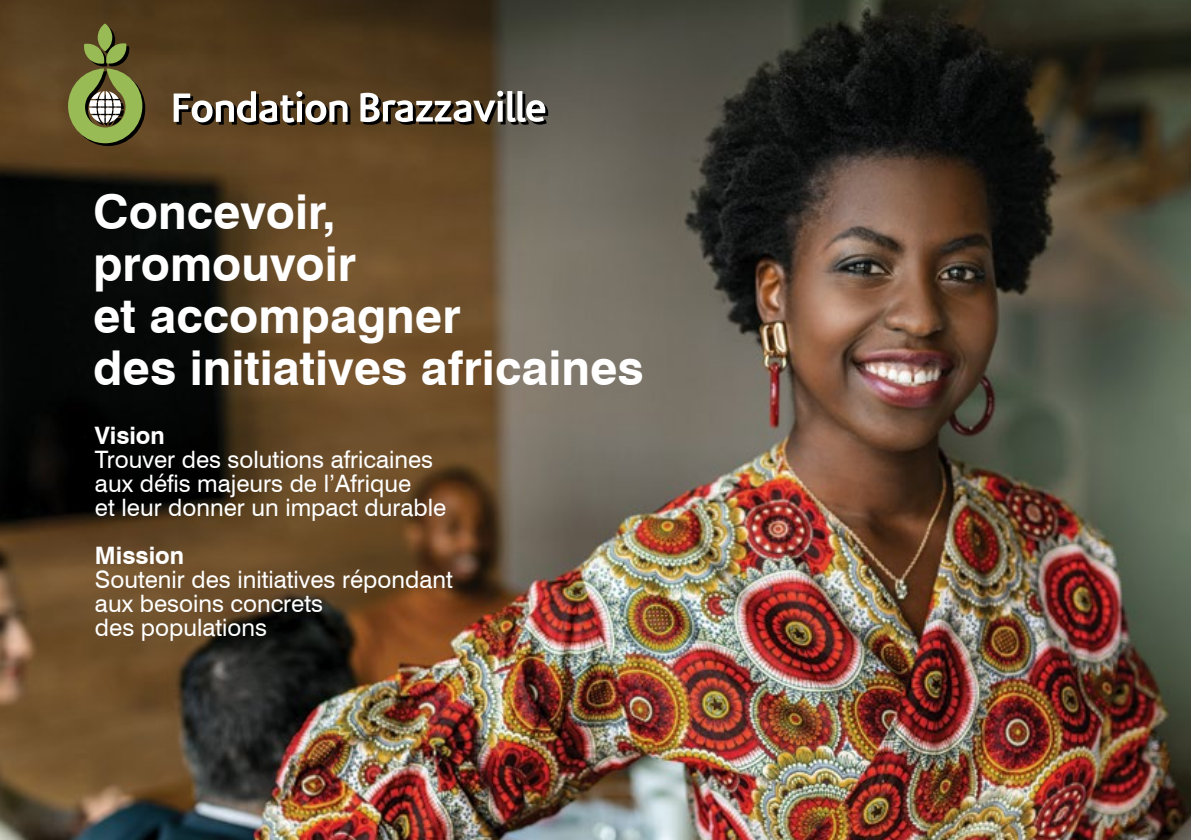
<style>
.page{position:relative;width:1191px;height:840px;background:#fff}
.page>*{position:absolute;margin:0;border:0;box-sizing:border-box;transform-origin:0 0}
.t1{font:700 48px/52px "Swiss 721 BT";color:#fff}
.t2{font:24px/24px "Swiss 721 BT";color:#fff}
.t3{font:700 24px "Swiss 721 BT";color:#fff}
</style>
<div class="page">
<img style="left:0;top:0;width:1191px;height:839px">
<svg style="left:101px;top:26px;width:14px;height:28px"></svg>
<div style="left:98px;top:23px;width:14px;height:28px;background:#99bb56;border-radius:50%"></div>
<svg style="left:68px;top:43px;width:77px;height:103px;background:#787d45"></svg>
<svg style="left:174px;top:91px;width:176px;height:34px"></svg>
<svg style="left:360px;top:91px;width:188px;height:34px"></svg>
<h1 class="t1" style="left:93px;top:185px;width:552px">Concevoir,<br>promouvoir<br>et accompagner<br>des initiatives africaines</h1>
<p class="t3" style="left:95px;top:420px;width:71px">Vision</p>
<p class="t2" style="left:95px;top:447px;width:353px">Trouver des solutions africaines aux défis majeurs de l’Afrique<br>et leur donner un impact durable</p>
<p class="t3" style="left:95px;top:540px;width:91px">Mission</p>
<p class="t2" style="left:95px;top:567px;width:359px">Soutenir des initiatives répondant aux besoins concrets<br>des populations</p>
</div>
